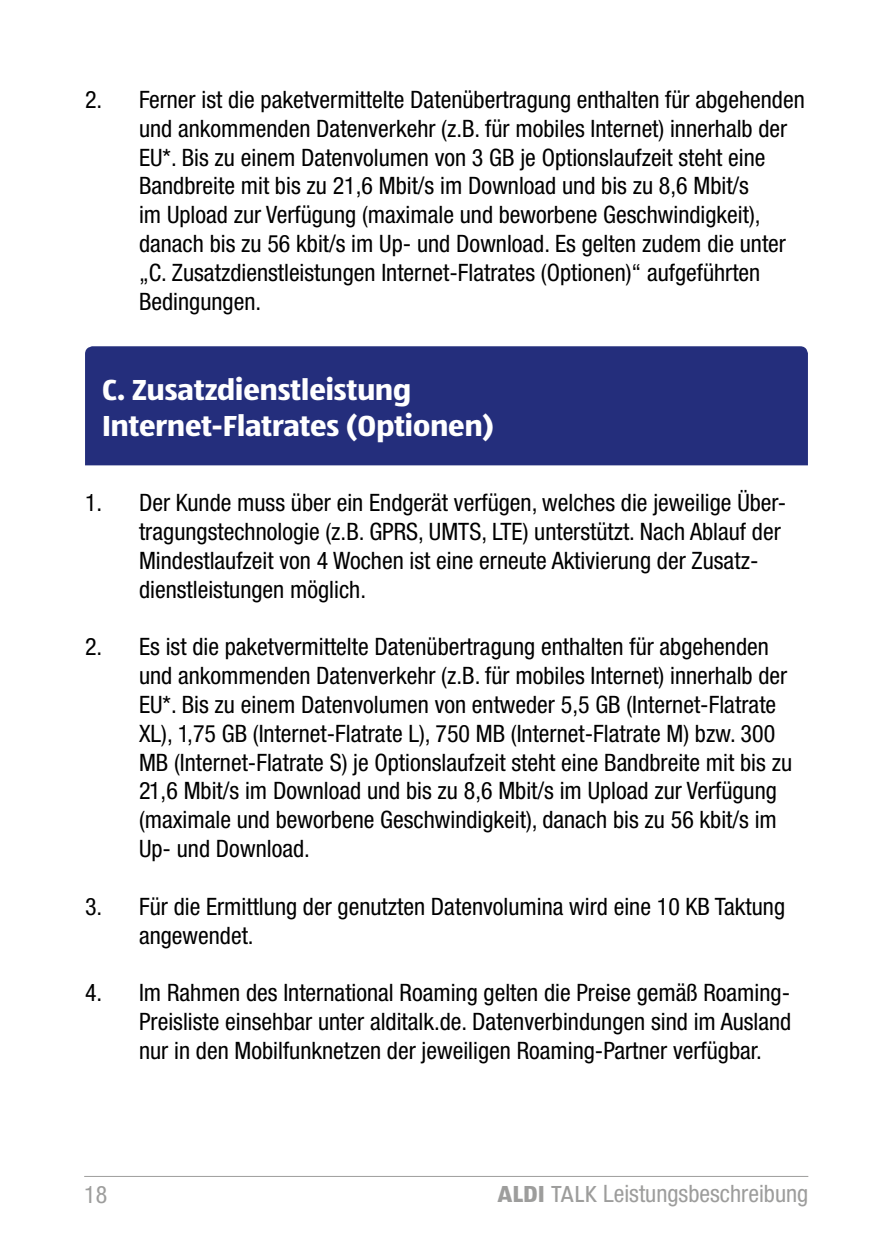
<style>
.page{position:relative;width:893px;height:1259px;background:#fff}
.page>*{position:absolute;margin:0;border:0;box-sizing:border-box;transform-origin:0 0}
.t1{font:30px/36px "ALDISUED Bold";color:#fff}
.t2{font:condensed 24px/28.8px "Helvetica Neue LT";color:#000}
.t3{font:condensed 24px "Helvetica Neue LT";color:#9d9d9c}
.s1{font-family:"ALDISUED Bold";font-stretch:normal}
.s2{font-family:"ALDISUED Regular";font-stretch:normal}
</style>
<div class="page">
<hr style="left:84px;top:1176px;width:724px;height:1px;background:#9d9d9c">
<div style="left:85px;top:346px;width:723px;height:119px;background:#242e7c"></div>
<p class="t2" style="left:139px;top:85px;width:667px;text-indent:-54px">2. Ferner ist die paketvermittelte Datenübertragung enthalten für abgehenden und ankommenden Datenverkehr (z.B. für mobiles Internet) innerhalb der EU*. Bis zu einem Datenvolumen von 3 GB je Optionslaufzeit steht eine Bandbreite mit bis zu 21,6 Mbit/s im Download und bis zu 8,6 Mbit/s<br>im Upload zur Verfügung (maximale und beworbene Geschwindigkeit), danach bis zu 56 kbit/s im Up- und Download. Es gelten zudem die unter „C. Zusatzdienstleistungen Internet-Flatrates (Optionen)“ aufgeführten Bedingungen.</p>
<p class="t1" style="left:102px;top:371px;width:393px">C. Zusatzdienstleistung<br>Internet-Flatrates (Optionen)</p>
<p class="t2" style="left:139px;top:488px;width:649px;text-indent:-54px">1. Der Kunde muss über ein Endgerät verfügen, welches die jeweilige Über&shy;tragungstechnologie (z.B. GPRS, UMTS, LTE) unterstützt. Nach Ablauf der Mindestlaufzeit von 4 Wochen ist eine erneute Aktivierung der Zusatz&shy;dienstleistungen möglich.</p>
<p class="t2" style="left:139px;top:632px;width:655px;text-indent:-54px">2. Es ist die paketvermittelte Datenübertragung enthalten für abgehenden und ankommenden Datenverkehr (z.B. für mobiles Internet) innerhalb der EU*. Bis zu einem Datenvolumen von entweder 5,5 GB (Internet-Flatrate XL), 1,75 GB (Internet-Flatrate L), 750 MB (Internet-Flatrate M) bzw. 300<br>MB (Internet-Flatrate S) je Optionslaufzeit steht eine Bandbreite mit bis zu 21,6 Mbit/s im Download und bis zu 8,6 Mbit/s im Upload zur Verfügung (maximale und beworbene Geschwindigkeit), danach bis zu 56 kbit/s im Up- und Download.</p>
<p class="t2" style="left:139px;top:891px;width:648px;text-indent:-54px">3. Für die Ermittlung der genutzten Datenvolumina wird eine 10 KB Taktung angewendet.</p>
<p class="t2" style="left:139px;top:978px;width:654px;text-align:justify;text-indent:-54px">4. Im Rahmen des International Roaming gelten die Preise gemäß Roaming-Preisliste einsehbar unter alditalk.de. Datenverbindungen sind im Ausland nur in den Mobilfunknetzen der jeweiligen Roaming-Partner verfügbar.</p>
<p class="t3" style="left:84px;top:1181px;width:25px">18</p>
<p class="t3" style="left:497px;top:1179px;width:312px"><span class="s1">ALDI</span> <span class="s2">TALK</span> Leistungsbeschreibung</p>
</div>
